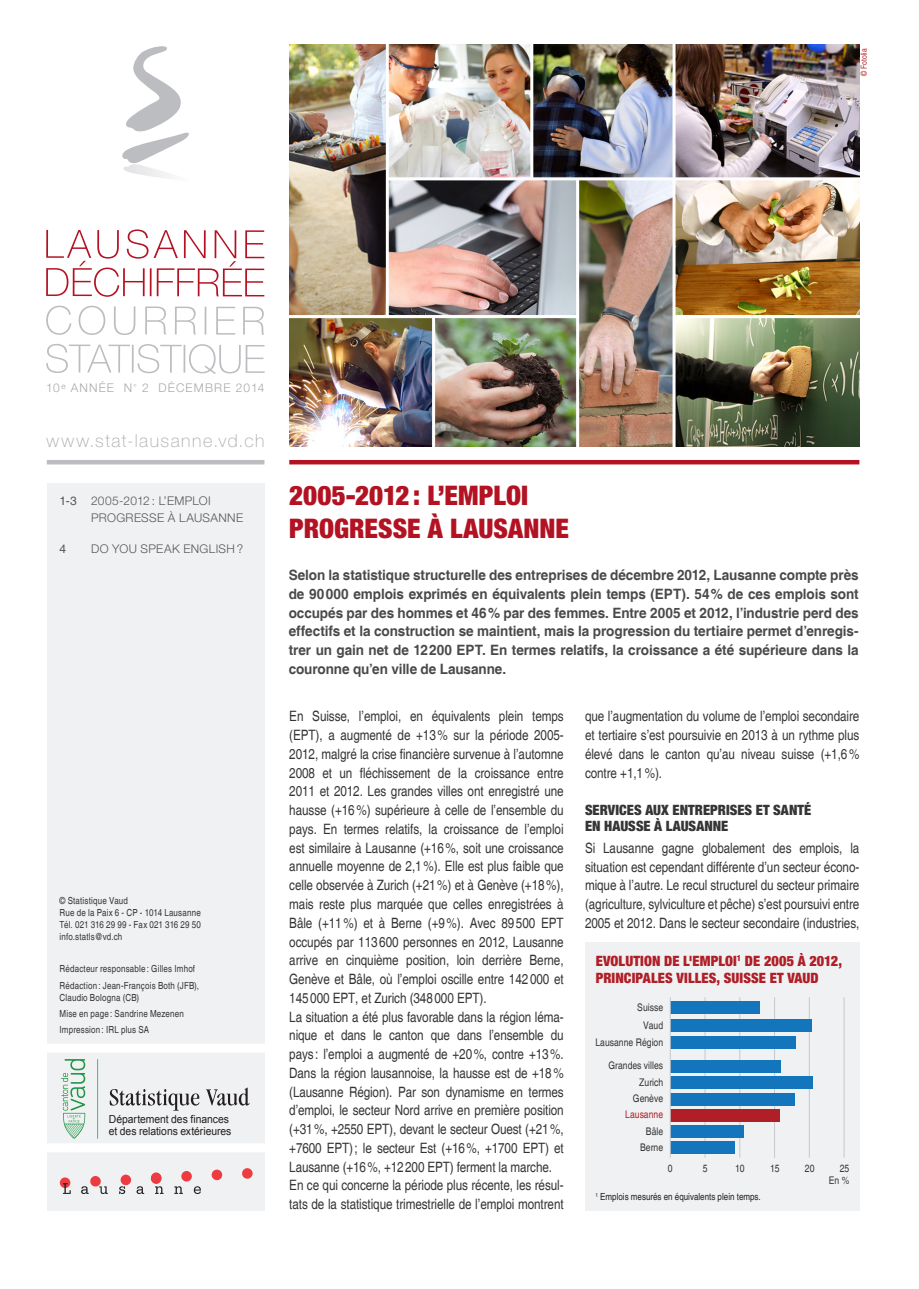
<style>
.page{position:relative;width:919px;height:1289px;background:#fff}
.page>*{position:absolute;margin:0;border:0;box-sizing:border-box;transform-origin:0 0}
.t1{font:900 condensed 27px/33px "Helvetica Neue LT";color:#b31222}
.t2{font:100 18px "Helvetica Neue LT";letter-spacing:.085em;color:#a8a9ad}
.t3{font:condensed 14.25px/18.8px "Helvetica";letter-spacing:-.005em;color:#363536;text-align:justify}
.t4{font:700 14.25px/18.8px "Helvetica";letter-spacing:-.005em;color:#363536;text-align:justify;scale:.95 1}
.t5{font:900 condensed 14.25px/17.1px "Helvetica Neue LT";letter-spacing:.01em;color:#b01e27}
.t6{font:900 condensed 14.25px/15.8px "Helvetica Neue LT";color:#363536}
.t7{font:300 12px/16.5px "Helvetica Neue LT";letter-spacing:.025em;color:#57585a}
.t8{font:300 12px "Helvetica Neue LT";letter-spacing:.09em;color:#a8a9ad}
.t9{font:12px "Helvetica";color:#57585a}
.t10{font:11.1px/12.5px "Arial";letter-spacing:-.005em;color:#231f20;scale:.94 1}
.t11{font:condensed 10.5px "Helvetica";color:#363536}
.t12{font:condensed 10.5px "Helvetica";color:#b01e27}
.t13{font:condensed 9.75px/12px "Helvetica";letter-spacing:.02em;color:#231f20}
.t14{font:condensed 9.75px "Helvetica";color:#231f20}
.t15{font:condensed 8.25px "Helvetica";letter-spacing:.02em;color:#b7272a}
.s1{font-family:"Helvetica";font-weight:400}
</style>
<div class="page">
<div style="left:47px;top:483px;width:217px;height:726px;background:#f0f1f2"></div>
<hr style="left:289px;top:460px;width:570px;height:4px;background:#b31222">
<hr style="left:47px;top:460px;width:217px;height:4px;background:#bcbdc0">
<div style="left:181px;top:1170px;width:11px;height:11px;background:#ee3a41;border-radius:50%"></div>
<div style="left:211px;top:1169px;width:11px;height:11px;background:#ee3a41;border-radius:50%"></div>
<svg style="left:242px;top:1167px;width:11px;height:11px"></svg>
<div style="left:151px;top:1172px;width:11px;height:11px;background:#ee3a41;border-radius:50%"></div>
<div style="left:120px;top:1174px;width:11px;height:11px;background:#ee3a41;border-radius:50%"></div>
<svg style="left:90px;top:1175px;width:11px;height:11px"></svg>
<div style="left:60px;top:1177px;width:11px;height:11px;background:#ee3a41;border-radius:50%"></div>
<svg style="left:81px;top:1186px;width:8px;height:7px"></svg>
<svg style="left:99px;top:1186px;width:9px;height:7px"></svg>
<svg style="left:119px;top:1186px;width:6px;height:7px"></svg>
<svg style="left:136px;top:1186px;width:8px;height:7px"></svg>
<svg style="left:155px;top:1186px;width:8px;height:7px"></svg>
<svg style="left:174px;top:1186px;width:9px;height:7px"></svg>
<svg style="left:194px;top:1186px;width:7px;height:7px"></svg>
<svg style="left:63px;top:1183px;width:8px;height:10px"></svg>
<div style="left:33px;top:1043px;width:244px;height:9px;background:#fff"></div>
<div style="left:33px;top:1143px;width:244px;height:9px;background:#fff"></div>
<svg style="left:122px;top:46px;width:67px;height:133px"></svg>
<svg style="left:46px;top:229px;width:218px;height:68px"></svg>
<svg style="left:46px;top:306px;width:25px;height:29px"></svg>
<svg style="left:79px;top:306px;width:26px;height:29px"></svg>
<svg style="left:114px;top:306px;width:21px;height:29px"></svg>
<svg style="left:145px;top:306px;width:21px;height:28px"></svg>
<svg style="left:175px;top:306px;width:21px;height:28px"></svg>
<hr style="left:204px;top:307px;width:2px;height:27px;background:#bcbdc0">
<svg style="left:216px;top:307px;width:19px;height:27px"></svg>
<svg style="left:243px;top:307px;width:21px;height:27px"></svg>
<svg style="left:46px;top:344px;width:84px;height:29px"></svg>
<hr style="left:132px;top:345px;width:2px;height:27px;background:#bcbdc0">
<svg style="left:137px;top:344px;width:45px;height:29px"></svg>
<hr style="left:183px;top:345px;width:2px;height:27px;background:#bcbdc0">
<svg style="left:189px;top:344px;width:75px;height:30px"></svg>
<svg style="left:110px;top:1089px;width:89px;height:21px"></svg>
<svg style="left:206px;top:1087px;width:43px;height:18px"></svg>
<svg style="left:61px;top:1059px;width:24px;height:79px"></svg>
<svg style="left:97px;top:1059px;width:1px;height:79px"></svg>
<div style="left:585px;top:942px;width:274px;height:268px;background:#f0f1f2"></div>
<hr style="left:704px;top:997px;width:1px;height:160px;background:#c7c8ca">
<hr style="left:739px;top:997px;width:1px;height:160px;background:#c7c8ca">
<hr style="left:774px;top:997px;width:1px;height:160px;background:#c7c8ca">
<hr style="left:808px;top:997px;width:1px;height:160px;background:#c7c8ca">
<hr style="left:843px;top:997px;width:1px;height:160px;background:#c7c8ca">
<div style="left:670px;top:1141px;width:64px;height:12px;background:#1375bc"></div>
<div style="left:670px;top:1125px;width:73px;height:12px;background:#1375bc"></div>
<div style="left:670px;top:1109px;width:109px;height:12px;background:#b01e27"></div>
<div style="left:670px;top:1093px;width:124px;height:12px;background:#1375bc"></div>
<div style="left:670px;top:1076px;width:143px;height:12px;background:#1375bc"></div>
<div style="left:670px;top:1060px;width:110px;height:12px;background:#1375bc"></div>
<div style="left:670px;top:1036px;width:126px;height:12px;background:#1375bc"></div>
<div style="left:670px;top:1019px;width:142px;height:12px;background:#1375bc"></div>
<div style="left:670px;top:1001px;width:89px;height:12px;background:#1375bc"></div>
<hr style="left:670px;top:997px;width:1px;height:160px;background:#c7c8ca">
<img style="left:289px;top:45px;width:570px;height:401px">
<p class="t15" style="left:859px;top:76px;width:30px;rotate:-90deg">© Fotolia</p>
<p class="t8" style="left:46px;top:380px;width:35px">10<sup>E</sup> ANN</p>
<p class="t8" style="left:99px;top:380px;width:167px">ÉE N <sup>°</sup> 2 DÉCEMBRE 2014</p>
<p class="t2" style="left:47px;top:430px;width:219px">www.stat-lausanne.vd.ch</p>
<p class="t7" style="left:91px;top:492px;width:153px;text-indent:-32px"><span class="s1">1-3</span> 2005-2012 : L’EMPLOI<br>PROGRESSE À LAUSANNE</p>
<p class="t9" style="left:60px;top:542px;width:8px">4</p>
<p class="t7" style="left:91px;top:540px;width:154px">DO YOU SPEAK ENGLISH ?</p>
<p class="t13" style="left:60px;top:894px;width:143px">© Statistique Vaud<br>Rue de la Paix 6 - CP - 1014 Lausanne<br>Tél. 021 316 29 99 - Fax 021 316 29 50 info.statls@vd.ch</p>
<p class="t13" style="left:60px;top:960px;width:141px;line-height:16.2px">Rédacteur responsable: Gilles Imhof<br>Rédaction: Jean-François Both (JFB),</p>
<p class="t13" style="left:60px;top:989px;width:126px;line-height:16.2px">Claudio Bologna (CB)<br>Mise en page: Sandrine Mezenen<br>Impression: IRL plus SA</p>
<p class="t10" style="left:109px;top:1112px;width:132px">Département des finances et des relations extérieures</p>
<h1 class="t1" style="left:289px;top:479px;width:281px">2005-2012 : L’EMPLOI<br>PROGRESSE À LAUSANNE</h1>
<p class="t4" style="left:288px;top:566px;width:601px">Selon la statistique structurelle des entreprises de décembre 2012, Lausanne compte près de 90000 emplois exprimés en équivalents plein temps (EPT). 54% de ces emplois sont occupés par des hommes et 46% par des femmes. Entre 2005 et 2012, l’industrie perd des effectifs et la construction se maintient, mais la progression du tertiaire permet d’enregis&shy;trer un gain net de 12200 EPT. En termes relatifs, la croissance a été supérieure dans la couronne qu’en ville de Lausanne.</p>
<p class="t3" style="left:289px;top:707px;width:276px;text-align:left">En Suisse, l’emploi, en équivalents plein temps (EPT), a augmenté de +13% sur la période 2005- 2012, malgré la crise financière survenue à l’automne 2008 et un fléchissement de la croissance entre 2011 et 2012. Les grandes villes ont enregistré une hausse (+16%) supérieure à celle de l’ensemble du pays. En termes relatifs, la croissance de l’emploi est similaire à Lausanne (+16%, soit une croissance annuelle moyenne de 2,1%). Elle est plus faible que celle observée à Zurich (+21%) et à Genève (+18%), mais reste plus marquée que celles enregistrées à Bâle (+11%) et à Berne (+9%). Avec 89 500 EPT occupés par 113 600 personnes en 2012, Lausanne arrive en cinquième position, loin derrière Berne, Genève et Bâle, où l’emploi oscille entre 142 000 et 145 000 EPT, et Zurich (348 000 EPT).<br>La situation a été plus favorable dans la région léma&shy;nique et dans le canton que dans l’ensemble du pays : l’emploi a augmenté de +20%, contre +13%.<br>Dans la région lausannoise, la hausse est de +18% (Lausanne Région). Par son dynamisme en termes d’emploi, le secteur Nord arrive en première position (+31%, +2550 EPT), devant le secteur Ouest (+21%, +7600 EPT); le secteur Est (+16%, +1700 EPT) et Lausanne (+16%, +12200 EPT) ferment la marche.<br>En ce qui concerne la période plus récente, les résul&shy;tats de la statistique trimestrielle de l’emploi montrent</p>
<p class="t3" style="left:585px;top:707px;width:276px">que l’augmentation du volume de l’emploi secondaire et tertiaire s’est poursuivie en 2013 à un rythme plus élevé dans le canton qu’au niveau suisse (+1,6% contre +1,1%).</p>
<p class="t6" style="left:585px;top:802px;width:228px">SERVICES AUX ENTREPRISES ET SANTÉ<br>EN HAUSSE À LAUSANNE</p>
<p class="t3" style="left:585px;top:838px;width:276px">Si Lausanne gagne globalement des emplois, la situation est cependant différente d’un secteur écono&shy;mique à l’autre. Le recul structurel du secteur primaire (agriculture, sylviculture et pêche) s’est poursuivi entre 2005 et 2012. Dans le secteur secondaire (industries,</p>
<p class="t5" style="left:595px;top:952px;width:248px">EVOLUTION DE L'EMPLOI<sup>1</sup> DE 2005 À 2012,<br>PRINCIPALES VILLES, SUISSE ET VAUD</p>
<p class="t11" style="left:637px;top:1001px;width:27px">Suisse</p>
<p class="t11" style="left:643px;top:1018px;width:22px">Vaud</p>
<p class="t11" style="left:595px;top:1035px;width:69px">Lausanne Région</p>
<p class="t11" style="left:608px;top:1059px;width:56px">Grandes villes</p>
<p class="t11" style="left:639px;top:1075px;width:25px">Zurich</p>
<p class="t11" style="left:633px;top:1092px;width:32px">Genève</p>
<p class="t12" style="left:625px;top:1108px;width:39px">Lausanne</p>
<p class="t11" style="left:646px;top:1124px;width:19px">Bâle</p>
<p class="t11" style="left:640px;top:1141px;width:25px">Berne</p>
<p class="t11" style="left:667px;top:1162px;width:6px">0</p>
<p class="t11" style="left:702px;top:1162px;width:6px">5</p>
<p class="t11" style="left:735px;top:1162px;width:11px">10</p>
<p class="t11" style="left:770px;top:1162px;width:11px">15</p>
<p class="t11" style="left:804px;top:1162px;width:11px">20</p>
<p class="t11" style="left:839px;top:1162px;width:11px">25</p>
<p class="t11" style="left:828px;top:1174px;width:22px">En %</p>
<p class="t14" style="left:595px;top:1190px;width:167px"><sup>1</sup> Emplois mesurés en équivalents plein temps.</p>
</div>
